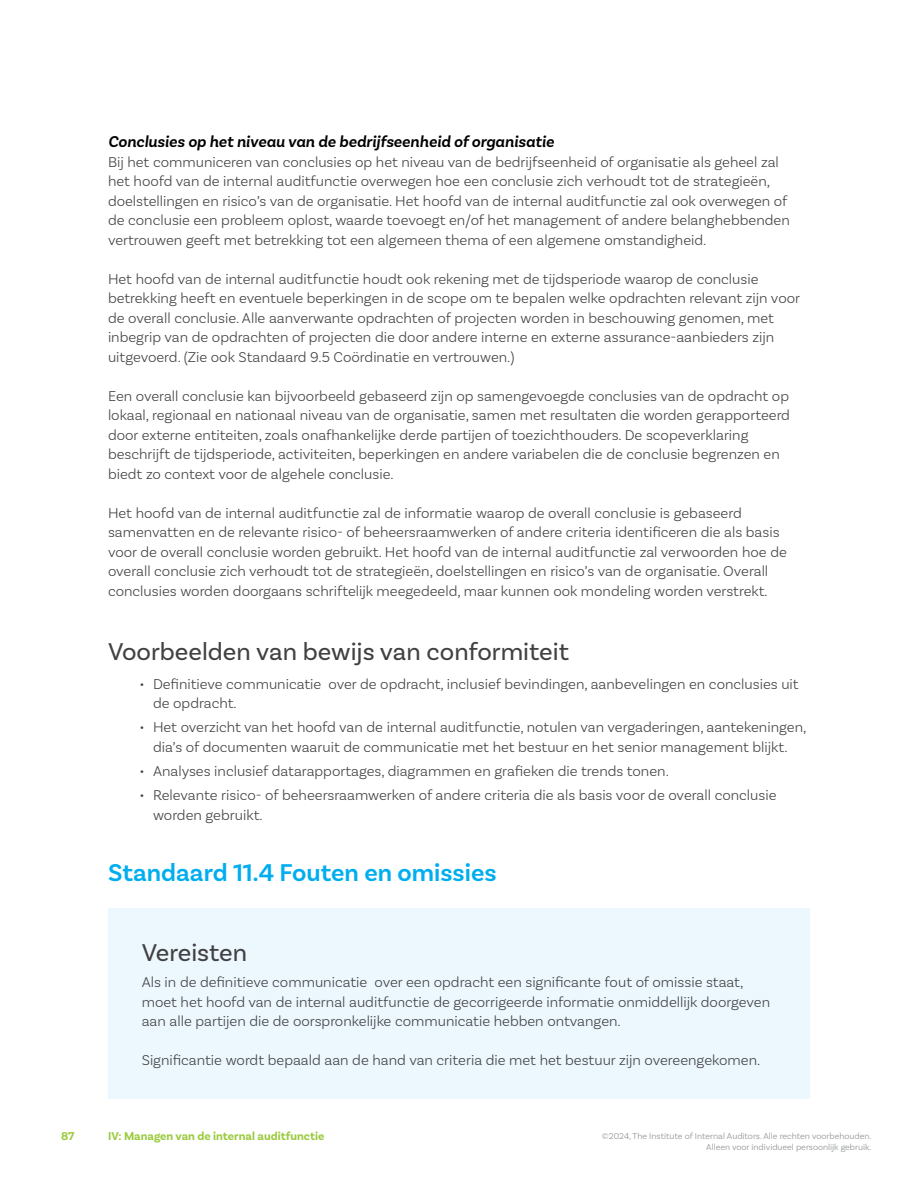
<style>
.page{position:relative;width:918px;height:1188px;background:#fff}
.page>*{position:absolute;margin:0;border:0;box-sizing:border-box;transform-origin:0 0}
.t1{font:25.5px "Basic Sans";color:#414042}
.t2{font:600 25.5px "Basic Sans";color:#00aeef}
.t3{font:italic 600 16.5px "Basic Sans";color:#000}
.t4{font:300 15px/19.5px "Basic Sans";color:#414042}
.t5{font:700 12px "Basic Sans";color:#9aca3c}
.t6{font:300 9px/10.8px "Basic Sans";color:#8a8c8e;text-align:right}
</style>
<div class="page">
<div style="left:108px;top:908px;width:702px;height:191px;background:#ecf8fe"></div>
<p class="t3" style="left:108px;top:132px;width:448px">Conclusies op het niveau van de bedrijfseenheid of organisatie</p>
<p class="t4" style="left:108px;top:152px;width:683px">Bij het communiceren van conclusies op het niveau van de bedrijfseenheid of organisatie als geheel zal het hoofd van de internal auditfunctie overwegen hoe een conclusie zich verhoudt tot de strategieën, doelstellingen en risico’s van de organisatie. Het hoofd van de internal auditfunctie zal ook overwegen of de conclusie een probleem oplost, waarde toevoegt en/of het management of andere belanghebbenden vertrouwen geeft met betrekking tot een algemeen thema of een algemene omstandigheid.</p>
<p class="t4" style="left:108px;top:269px;width:694px">Het hoofd van de internal auditfunctie houdt ook rekening met de tijdsperiode waarop de conclusie betrekking heeft en eventuele beperkingen in de scope om te bepalen welke opdrachten relevant zijn voor de overall conclusie. Alle aanverwante opdrachten of projecten worden in beschouwing genomen, met inbegrip van de opdrachten of projecten die door andere interne en externe assurance-aanbieders zijn uitgevoerd. (Zie ook Standaard 9.5 Coördinatie en vertrouwen.)</p>
<p class="t4" style="left:108px;top:386px;width:684px">Een overall conclusie kan bijvoorbeeld gebaseerd zijn op samengevoegde conclusies van de opdracht op lokaal, regionaal en nationaal niveau van de organisatie, samen met resultaten die worden gerapporteerd door externe entiteiten, zoals onafhankelijke derde partijen of toezichthouders. De scopeverklaring beschrijft de tijdsperiode, activiteiten, beperkingen en andere variabelen die de conclusie begrenzen en biedt zo context voor de algehele conclusie.</p>
<p class="t4" style="left:108px;top:503px;width:680px">Het hoofd van de internal auditfunctie zal de informatie waarop de overall conclusie is gebaseerd samenvatten en de relevante risico- of beheersraamwerken of andere criteria identificeren die als basis voor de overall conclusie worden gebruikt. Het hoofd van de internal auditfunctie zal verwoorden hoe de overall conclusie zich verhoudt tot de strategieën, doelstellingen en risico’s van de organisatie. Overall conclusies worden doorgaans schriftelijk meegedeeld, maar kunnen ook mondeling worden verstrekt.</p>
<h1 class="t1" style="left:108px;top:637px;width:463px">Voorbeelden van bewijs van conformiteit</h1>
<p class="t4" style="left:153px;top:674px;width:647px;text-indent:-14px">• Definitieve communicatie over de opdracht, inclusief bevindingen, aanbevelingen en conclusies uit de opdracht.</p>
<p class="t4" style="left:140px;top:717px;width:669px;text-align:center">• Het overzicht van het hoofd van de internal auditfunctie, notulen van vergaderingen, aantekeningen, dia’s of documenten waaruit de communicatie met het bestuur en het senior management blijkt.</p>
<p class="t4" style="left:140px;top:761px;width:531px">• Analyses inclusief datarapportages, diagrammen en grafieken die trends tonen.</p>
<p class="t4" style="left:153px;top:785px;width:625px;text-indent:-14px">• Relevante risico- of beheersraamwerken of andere criteria die als basis voor de overall conclusie worden gebruikt.</p>
<h1 class="t2" style="left:108px;top:857px;width:390px">Standaard 11.4 Fouten en omissies</h1>
<h1 class="t1" style="left:142px;top:937px;width:107px">Vereisten</h1>
<p class="t4" style="left:142px;top:972px;width:630px">Als in de definitieve communicatie over een opdracht een significante fout of omissie staat, moet het hoofd van de internal auditfunctie de gecorrigeerde informatie onmiddellijk doorgeven aan alle partijen die de oorspronkelijke communicatie hebben ontvangen.</p>
<p class="t4" style="left:142px;top:1050px;width:620px">Significantie wordt bepaald aan de hand van criteria die met het bestuur zijn overeengekomen.</p>
<p class="t5" style="left:61px;top:1129px;width:15px">87</p>
<p class="t5" style="left:108px;top:1129px;width:218px">IV: Managen van de internal auditfunctie</p>
<p class="t6" style="left:602px;top:1131px;width:271px">©2024, The Institute of Internal Auditors. Alle rechten voorbehouden.<br>Alleen voor individueel persoonlijk gebruik.</p>
</div>
